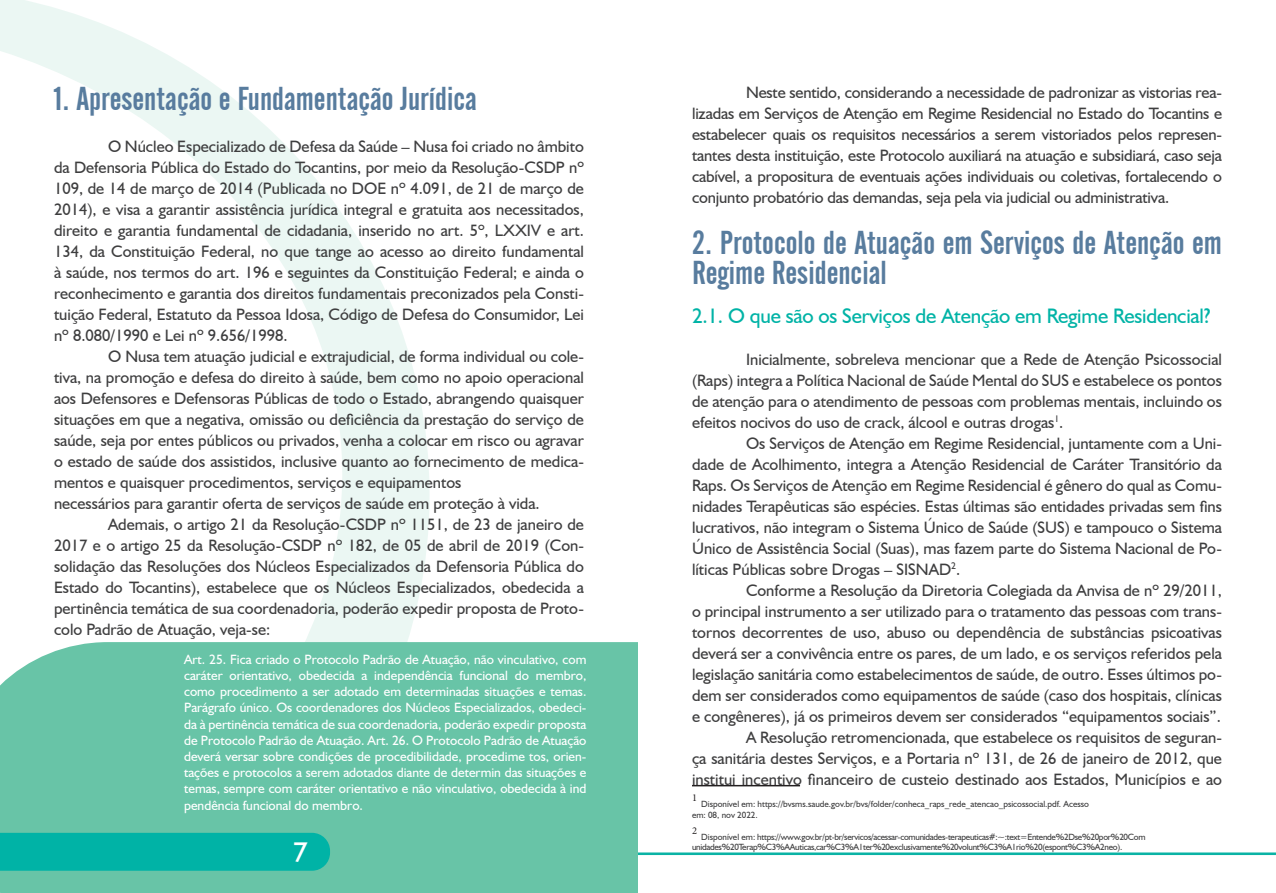
<style>
.page{position:relative;width:1276px;height:893px;background:#fff}
.page>*{position:absolute;margin:0;border:0;box-sizing:border-box;transform-origin:0 0}
.titlulo{font:33px/30px "Alternate Gothic No 2 BT";color:#587c9e}
.t1{font:28.5px "Humanist 521 BT";color:#fff;scale:1.07 1}
.titlulo-2{font:21px "Humanist 521 BT";letter-spacing:-.01em;color:#00b3a6}
.copor_de_texto{font:16.5px/21px "Humanist 521 BT";color:#3e3e3f;text-align:justify}
.t2{font:13.5px/16.2px "Humanist 521 BT";color:#fff;text-align:justify}
.t3{font:10.5px "Minion Pro";color:#231f20}
.t4{font:9px "Humanist 521 BT";letter-spacing:-.03em;color:#3e3e3f}
.t5{font:9px "Humanist 521 BT";color:#3e3e3f}
</style>
<div class="page">
<svg style="left:0;top:0;width:429px;height:642px"></svg>
<svg style="left:0;top:23px;width:342px;height:619px"></svg>
<div style="left:0;top:642px;width:638px;height:251px;background:#68c4a7"></div>
<svg style="left:0;top:833px;width:1276px;height:38px"></svg>
<hr style="left:692px;top:785px;width:108px;height:1px;background:#231f20">
<p class="titlulo" style="left:54px;top:84px;width:424px">1. Apresentação e Fundamentação Jurídica</p>
<p class="copor_de_texto" style="left:54px;top:136px;width:531px;text-indent:54px">O Núcleo Especializado de Defesa da Saúde – Nusa foi criado no âmbito da Defensoria Pública do Estado do Tocantins, por meio da Resolução-CSDP nº 109, de 14 de março de 2014 (Publicada no DOE nº 4.091, de 21 de março de 2014), e visa a garantir assistência jurídica integral e gratuita aos necessitados, direito e garantia fundamental de cidadania, inserido no art. 5º, LXXIV e art.<br>134, da Constituição Federal, no que tange ao acesso ao direito fundamental à saúde, nos termos do art. 196 e seguintes da Constituição Federal; e ainda o reconhecimento e garantia dos direitos fundamentais preconizados pela Consti&shy;tuição Federal, Estatuto da Pessoa Idosa, Código de Defesa do Consumidor, Lei nº 8.080/1990 e Lei nº 9.656/1998.</p>
<p class="copor_de_texto" style="left:54px;top:346px;width:531px;text-indent:54px">O Nusa tem atuação judicial e extrajudicial, de forma individual ou cole&shy;tiva, na promoção e defesa do direito à saúde, bem como no apoio operacional aos Defensores e Defensoras Públicas de todo o Estado, abrangendo quaisquer situações em que a negativa, omissão ou deficiência da prestação do serviço de saúde, seja por entes públicos ou privados, venha a colocar em risco ou agravar o estado de saúde dos assistidos, inclusive quanto ao fornecimento de medica&shy;mentos e quaisquer procedimentos, serviços e equipamentos</p>
<p class="copor_de_texto" style="left:54px;top:493px;width:487px">necessários para garantir oferta de serviços de saúde em proteção à vida.</p>
<p class="copor_de_texto" style="left:54px;top:514px;width:531px;text-indent:54px">Ademais, o artigo 21 da Resolução-CSDP nº 1151, de 23 de janeiro de 2017 e o artigo 25 da Resolução-CSDP nº 182, de 05 de abril de 2019 (Con&shy;solidação das Resoluções dos Núcleos Especializados da Defensoria Pública do Estado do Tocantins), estabelece que os Núcleos Especializados, obedecida a pertinência temática de sua coordenadoria, poderão expedir proposta de Proto&shy;colo Padrão de Atuação, veja-se:</p>
<p class="t2" style="left:184px;top:651px;width:404px">Art. 25. Fica criado o Protocolo Padrão de Atuação, não vinculativo, com caráter orientativo, obedecida a independência funcional do membro, como procedimento a ser adotado em determinadas situações e temas.<br>Parágrafo único. Os coordenadores dos Núcleos Especializados, obedeci&shy;da à pertinência temática de sua coordenadoria, poderão expedir proposta de Protocolo Padrão de Atuação. Art. 26. O Protocolo Padrão de Atuação deverá versar sobre condições de procedibilidade, procedime tos, orien&shy;tações e protocolos a serem adotados diante de determin das situações e temas, sempre com caráter orientativo e não vinculativo, obedecida à ind pendência funcional do membro.</p>
<p class="t1" style="left:292px;top:835px;width:16px">7</p>
<p class="copor_de_texto" style="left:692px;top:81px;width:531px;text-indent:54px">Neste sentido, considerando a necessidade de padronizar as vistorias rea&shy;lizadas em Serviços de Atenção em Regime Residencial no Estado do Tocantins e estabelecer quais os requisitos necessários a serem vistoriados pelos represen&shy;tantes desta instituição, este Protocolo auxiliará na atuação e subsidiará, caso seja cabível, a propositura de eventuais ações individuais ou coletivas, fortalecendo o conjunto probatório das demandas, seja pela via judicial ou administrativa.</p>
<p class="titlulo" style="left:692px;top:228px;width:531px">2. Protocolo de Atuação em Serviços de Atenção em<br>Regime Residencial</p>
<p class="titlulo-2" style="left:692px;top:302px;width:520px">2.1. O que são os Serviços de Atenção em Regime Residencial?</p>
<p class="copor_de_texto" style="left:692px;top:348px;width:531px;text-indent:54px">Inicialmente, sobreleva mencionar que a Rede de Atenção Psicossocial (Raps) integra a Política Nacional de Saúde Mental do SUS e estabelece os pontos de atenção para o atendimento de pessoas com problemas mentais, incluindo os efeitos nocivos do uso de crack, álcool e outras drogas<sup>1</sup>.</p>
<p class="copor_de_texto" style="left:692px;top:432px;width:531px;text-indent:54px">Os Serviços de Atenção em Regime Residencial, juntamente com a Uni&shy;dade de Acolhimento, integra a Atenção Residencial de Caráter Transitório da Raps. Os Serviços de Atenção em Regime Residencial é gênero do qual as Comu&shy;nidades Terapêuticas são espécies. Estas últimas são entidades privadas sem fins lucrativos, não integram o Sistema Único de Saúde (SUS) e tampouco o Sistema Único de Assistência Social (Suas), mas fazem parte do Sistema Nacional de Po&shy;líticas Públicas sobre Drogas – SISNAD<sup>2</sup>.</p>
<p class="copor_de_texto" style="left:692px;top:579px;width:531px;text-indent:54px">Conforme a Resolução da Diretoria Colegiada da Anvisa de nº 29/2011, o principal instrumento a ser utilizado para o tratamento das pessoas com trans&shy;tornos decorrentes de uso, abuso ou dependência de substâncias psicoativas deverá ser a convivência entre os pares, de um lado, e os serviços referidos pela legislação sanitária como estabelecimentos de saúde, de outro. Esses últimos po&shy;dem ser considerados como equipamentos de saúde (caso dos hospitais, clínicas e congêneres), já os primeiros devem ser considerados “equipamentos sociais”.</p>
<p class="copor_de_texto" style="left:692px;top:726px;width:531px;text-indent:54px">A Resolução retromencionada, que estabelece os requisitos de seguran&shy;ça sanitária destes Serviços, e a Portaria nº 131, de 26 de janeiro de 2012, que institui incentivo financeiro de custeio destinado aos Estados, Municípios e ao</p>
<p class="t3" style="left:692px;top:791px;width:7px">1</p>
<p class="t5" style="left:701px;top:799px;width:389px">Disponível em: https://bvsms.saude.gov.br/bvs/folder/conheca_raps_rede_atencao_psicossocial.pdf. Acesso</p>
<p class="t5" style="left:692px;top:809px;width:67px">em: 08, nov 2022.</p>
<p class="t3" style="left:692px;top:823px;width:7px">2</p>
<p class="t4" style="left:701px;top:831px;width:446px">Disponível em: https://www.gov.br/pt-br/servicos/acessar-comunidades-terapeuticas#:~:text=Entende%2Dse%20por%20Com</p>
<p class="t4" style="left:692px;top:842px;width:432px">unidades%20Terap%C3%AAuticas,car%C3%A1ter%20exclusivamente%20volunt%C3%A1rio%20(espont%C3%A2neo).</p>
</div>
